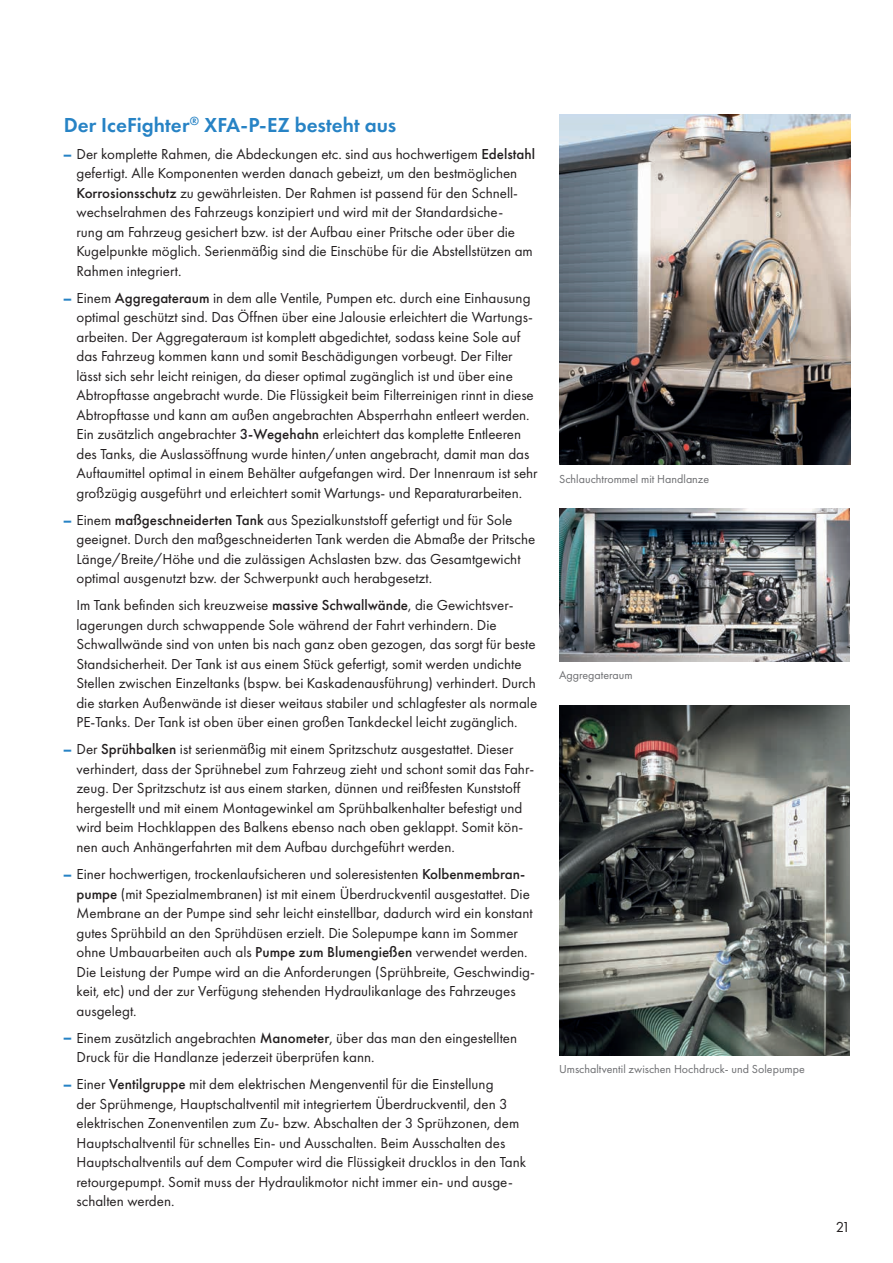
<style>
.page{position:relative;width:893px;height:1263px;background:#fff}
.page>*{position:absolute;margin:0;border:0;box-sizing:border-box;transform-origin:0 0}
.t1{font:600 21px "Futura PT";letter-spacing:.005em;color:#2783c5}
.t2{font:15px/19.5px "Futura PT";color:#231f20}
.t3{font:12px "Futura PT";color:#6c6d70}
.s1{font-weight:500}
</style>
<div class="page">
<img style="left:559px;top:115px;width:291px;height:350px">
<img style="left:559px;top:508px;width:291px;height:153px">
<img style="left:559px;top:705px;width:291px;height:350px">
<h1 class="t1" style="left:64px;top:112px;width:334px">Der IceFighter<sup>®</sup> XFA-P-EZ besteht aus</h1>
<p class="t2" style="left:77px;top:144px;width:460px;text-indent:-13px"><sup>_</sup> Der komplette Rahmen, die Abdeckungen etc. sind aus hochwertigem <span class="s1">Edelstahl </span>gefertigt. Alle Komponenten werden danach gebeizt, um den bestmöglichen <span class="s1">Korrosionsschutz</span> zu gewährleisten. Der Rahmen ist passend für den Schnell&shy;wechselrahmen des Fahrzeugs konzipiert und wird mit der Standardsiche-<br>rung am Fahrzeug gesichert bzw. ist der Aufbau einer Pritsche oder über die Kugelpunkte möglich. Serienmäßig sind die Einschübe für die Abstellstützen am Rahmen integriert.</p>
<p class="t2" style="left:77px;top:288px;width:463px;text-indent:-13px"><sup>_</sup> Einem <span class="s1">Aggregateraum</span> in dem alle Ventile, Pumpen etc. durch eine Einhausung optimal geschützt sind. Das Öffnen über eine Jalousie erleichtert die Wartungs&shy;arbeiten. Der Aggregateraum ist komplett abgedichtet, sodass keine Sole auf das Fahrzeug kommen kann und somit Beschädigungen vorbeugt. Der Filter lässt sich sehr leicht reinigen, da dieser optimal zugänglich ist und über eine Abtropftasse angebracht wurde. Die Flüssigkeit beim Filterreinigen rinnt in diese Abtropftasse und kann am außen angebrachten Absperrhahn entleert werden.<br>Ein zusätzlich angebrachter <span class="s1">3-Wegehahn</span> erleichtert das komplette Entleeren des Tanks, die Auslassöffnung wurde hinten/unten angebracht, damit man das Auftaumittel optimal in einem Behälter aufgefangen wird. Der Innenraum ist sehr großzügig ausgeführt und erleichtert somit Wartungs- und Reparaturarbeiten.</p>
<p class="t2" style="left:77px;top:510px;width:460px;text-indent:-13px"><sup>_</sup> Einem <span class="s1">maßgeschneiderten Tank</span> aus Spezialkunststoff gefertigt und für Sole geeignet. Durch den maßgeschneiderten Tank werden die Abmaße der Pritsche Länge/Breite/Höhe und die zulässigen Achslasten bzw. das Gesamtgewicht optimal ausgenutzt bzw. der Schwerpunkt auch herabgesetzt.</p>
<p class="t2" style="left:77px;top:596px;width:462px">Im Tank befinden sich kreuzweise <span class="s1">massive Schwallwände</span>, die Gewichtsver&shy;lagerungen durch schwappende Sole während der Fahrt verhindern. Die Schwallwände sind von unten bis nach ganz oben gezogen, das sorgt für beste Standsicherheit. Der Tank ist aus einem Stück gefertigt, somit werden undichte Stellen zwischen Einzeltanks (bspw. bei Kaskadenausführung) verhindert. Durch die starken Außenwände ist dieser weitaus stabiler und schlagfester als normale PE-Tanks. Der Tank ist oben über einen großen Tankdeckel leicht zugänglich.</p>
<p class="t2" style="left:77px;top:740px;width:459px;text-indent:-13px"><sup>_</sup> Der <span class="s1">Sprühbalken</span> ist serienmäßig mit einem Spritzschutz ausgestattet. Dieser verhindert, dass der Sprühnebel zum Fahrzeug zieht und schont somit das Fahr&shy;zeug. Der Spritzschutz ist aus einem starken, dünnen und reißfesten Kunststoff hergestellt und mit einem Montagewinkel am Sprühbalkenhalter befestigt und wird beim Hochklappen des Balkens ebenso nach oben geklappt. Somit kön&shy;nen auch Anhängerfahrten mit dem Aufbau durchgeführt werden.</p>
<p class="t2" style="left:77px;top:864px;width:460px;text-indent:-13px"><sup>_</sup> Einer hochwertigen, trockenlaufsicheren und soleresistenten <span class="s1">Kolbenmembran&shy;pumpe</span> (mit Spezialmembranen) ist mit einem Überdruckventil ausgestattet. Die Membrane an der Pumpe sind sehr leicht einstellbar, dadurch wird ein konstant gutes Sprühbild an den Sprühdüsen erzielt. Die Solepumpe kann im Sommer ohne Umbauarbeiten auch als <span class="s1">Pumpe zum Blumengießen</span> verwendet werden.<br>Die Leistung der Pumpe wird an die Anforderungen (Sprühbreite, Geschwindig&shy;keit, etc) und der zur Verfügung stehenden Hydraulikanlage des Fahrzeuges ausgelegt.</p>
<p class="t2" style="left:77px;top:1028px;width:442px;text-indent:-13px"><sup>_</sup> Einem zusätzlich angebrachten <span class="s1">Manometer</span>, über das man den eingestellten<br>Druck für die Handlanze jederzeit überprüfen kann.</p>
<p class="t2" style="left:77px;top:1074px;width:451px;text-indent:-13px"><sup>_</sup> Einer <span class="s1">Ventilgruppe</span> mit dem elektrischen Mengenventil für die Einstellung<br>der Sprühmenge, Hauptschaltventil mit integriertem Überdruckventil, den 3 elektrischen Zonenventilen zum Zu- bzw. Abschalten der 3 Sprühzonen, dem Hauptschaltventil für schnelles Ein- und Ausschalten. Beim Ausschalten des Hauptschaltventils auf dem Computer wird die Flüssigkeit drucklos in den Tank retourgepumpt. Somit muss der Hydraulikmotor nicht immer ein- und ausge&shy;schalten werden.</p>
<p class="t3" style="left:559px;top:472px;width:151px">Schlauchtrommel mit Handlanze</p>
<p class="t3" style="left:559px;top:668px;width:75px">Aggregateraum</p>
<p class="t3" style="left:559px;top:1061px;width:247px">Umschaltventil zwischen Hochdruck- und Solepumpe</p>
<p class="t2" style="left:836px;top:1217px;width:16px">21</p>
</div>
